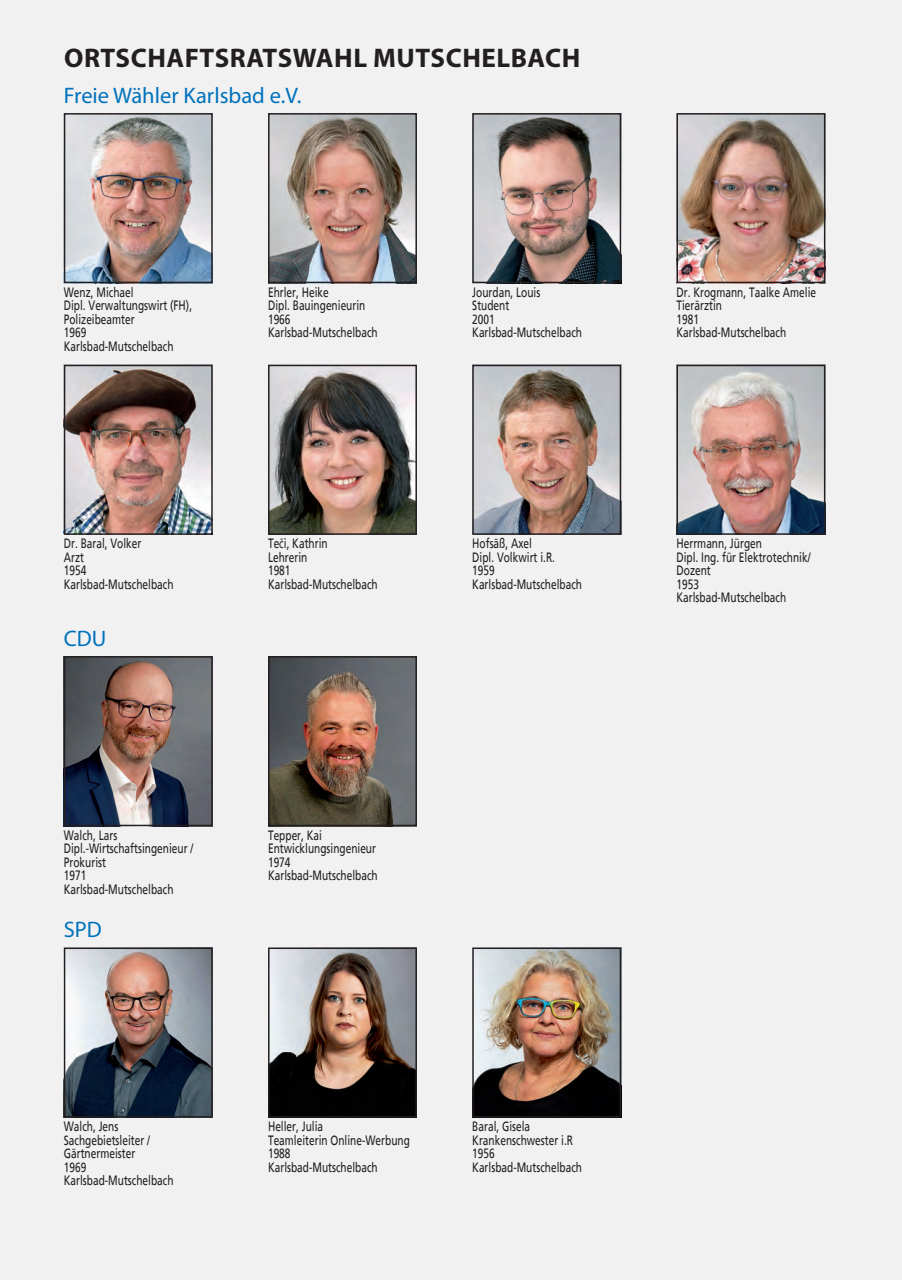
<style>
.page{position:relative;width:902px;height:1280px;background:#fff}
.page>*{position:absolute;margin:0;border:0;box-sizing:border-box;transform-origin:0 0}
.t1{font:700 27px "Myriad Pro";letter-spacing:.02em;color:#231f20}
.t2{font:22.5px "Myriad Pro";color:#0072bc}
.t3{font:13.5px/13.5px "Frutiger";color:#231f20;scale:.75 1}
.s1{font-family:"Myriad Pro";font-size:13.95px}
</style>
<div class="page">
<div style="left:0;top:0;width:901px;height:1280px;background:#f1f1f2"></div>
<img style="left:67px;top:116px;width:143px;height:164px">
<div style="left:64px;top:113px;width:149px;height:170px;border:2px solid #231f20"></div>
<img style="left:271px;top:116px;width:143px;height:164px">
<div style="left:268px;top:113px;width:149px;height:170px;border:2px solid #231f20"></div>
<img style="left:475px;top:116px;width:143px;height:164px">
<div style="left:472px;top:113px;width:149px;height:170px;border:2px solid #231f20"></div>
<img style="left:679px;top:116px;width:143px;height:164px">
<div style="left:676px;top:113px;width:149px;height:170px;border:2px solid #231f20"></div>
<img style="left:67px;top:368px;width:143px;height:164px">
<div style="left:64px;top:365px;width:149px;height:170px;border:2px solid #231f20"></div>
<img style="left:271px;top:368px;width:143px;height:164px">
<div style="left:268px;top:365px;width:149px;height:170px;border:2px solid #231f20"></div>
<img style="left:475px;top:368px;width:143px;height:164px">
<div style="left:472px;top:365px;width:149px;height:170px;border:2px solid #231f20"></div>
<img style="left:679px;top:368px;width:143px;height:164px">
<div style="left:676px;top:365px;width:149px;height:170px;border:2px solid #231f20"></div>
<img style="left:67px;top:659px;width:143px;height:164px">
<div style="left:64px;top:656px;width:149px;height:170px;border:2px solid #231f20"></div>
<img style="left:271px;top:659px;width:143px;height:164px">
<div style="left:268px;top:656px;width:149px;height:170px;border:2px solid #231f20"></div>
<img style="left:67px;top:950px;width:143px;height:164px">
<div style="left:64px;top:947px;width:149px;height:170px;border:2px solid #231f20"></div>
<img style="left:271px;top:950px;width:143px;height:164px">
<div style="left:268px;top:947px;width:149px;height:170px;border:2px solid #231f20"></div>
<img style="left:475px;top:950px;width:143px;height:164px">
<div style="left:472px;top:947px;width:149px;height:170px;border:2px solid #231f20"></div>
<h1 class="t1" style="left:64px;top:40px;width:518px">ORTSCHAFTSRATSWAHL MUTSCHELBACH</h1>
<h2 class="t2" style="left:64px;top:81px;width:239px">Freie Wähler Karlsbad e.V.</h2>
<p class="t3" style="left:64px;top:285px;width:173px">Wenz, Michael<br>Dipl. Verwaltungswirt (FH),<br>Polizeibeamter<br>1969<br>Karlsbad-Mutschelbach</p>
<p class="t3" style="left:268px;top:285px;width:148px">Ehrler, Heike<br>Dipl. Bauingenieurin<br>1966<br>Karlsbad-Mutschelbach</p>
<p class="t3" style="left:472px;top:285px;width:148px">Jourdan, Louis<br>Student<br>2001<br>Karlsbad-Mutschelbach</p>
<p class="t3" style="left:676px;top:285px;width:188px">Dr. Krogmann, Taalke Amelie<br>Tierärztin<br>1981<br>Karlsbad-Mutschelbach</p>
<p class="t3" style="left:64px;top:537px;width:148px">Dr. Baral, Volker<br>Arzt<br>1954<br>Karlsbad-Mutschelbach</p>
<p class="t3" style="left:268px;top:537px;width:148px">Te<span class="s1">č</span>i, Kathrin<br>Lehrerin<br>1981<br>Karlsbad-Mutschelbach</p>
<p class="t3" style="left:472px;top:537px;width:148px">Hofsäß, Axel<br>Dipl. Volkwirt i.R.<br>1959<br>Karlsbad-Mutschelbach</p>
<p class="t3" style="left:676px;top:537px;width:180px">Herrmann, Jürgen<br>Dipl. Ing. für Elektrotechnik/<br>Dozent<br>1953<br>Karlsbad-Mutschelbach</p>
<h2 class="t2" style="left:64px;top:624px;width:44px">CDU</h2>
<p class="t3" style="left:64px;top:828px;width:174px">Walch, Lars<br>Dipl.-Wirtschaftsingenieur /<br>Prokurist<br>1971<br>Karlsbad-Mutschelbach</p>
<p class="t3" style="left:268px;top:828px;width:148px">Tepper, Kai<br>Entwicklungsingenieur<br>1974<br>Karlsbad-Mutschelbach</p>
<h2 class="t2" style="left:64px;top:915px;width:40px">SPD</h2>
<p class="t3" style="left:64px;top:1119px;width:148px">Walch, Jens<br>Sachgebietsleiter /<br>Gärtnermeister<br>1969<br>Karlsbad-Mutschelbach</p>
<p class="t3" style="left:268px;top:1119px;width:191px">Heller, Julia<br>Teamleiterin Online-Werbung<br>1988<br>Karlsbad-Mutschelbach</p>
<p class="t3" style="left:472px;top:1119px;width:148px">Baral, Gisela<br>Krankenschwester i.R<br>1956<br>Karlsbad-Mutschelbach</p>
</div>
